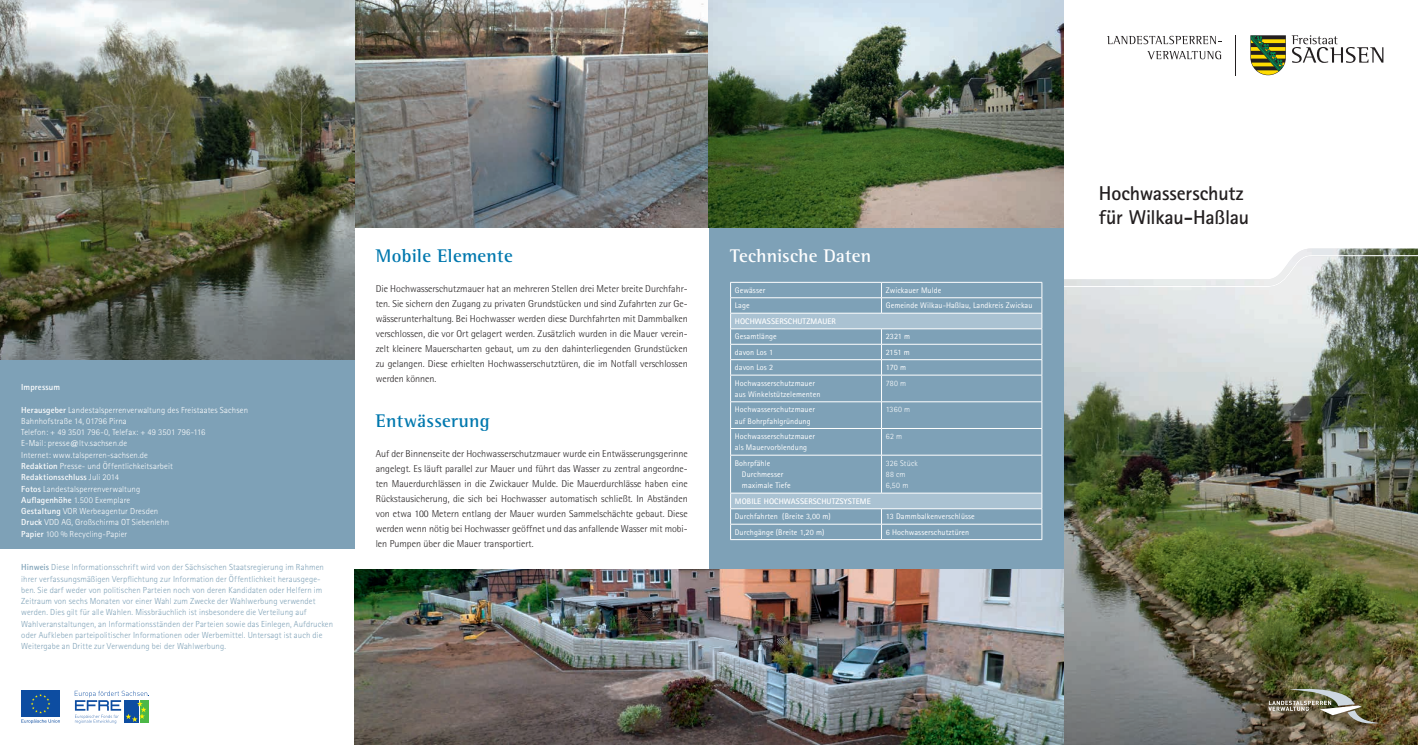
<style>
.page{position:relative;width:1418px;height:745px;background:#fff}
.page>*{position:absolute;margin:0;border:0;box-sizing:border-box;transform-origin:0 0}
.t1{font:700 20px/24px "Rotis Sans Serif";letter-spacing:-.01em;color:#231f20}
.t2{font:700 18.75px "Rotis Semi Serif";letter-spacing:.015em;color:#0078ae}
.t3{font:700 18.75px "Rotis Semi Serif";letter-spacing:.01em;color:#fff}
.t4{font:300 10px/15px "Rotis Semi Sans";color:#231f20;text-align:justify}
.t5{font:300 8.75px/11.2px "Rotis Sans Serif";letter-spacing:.01em;color:#7ea1b7}
.t6{font:300 8.75px/11.2px "Rotis Sans Serif";letter-spacing:.015em;color:#fff}
.t7{font:700 8.75px "Rotis Sans Serif";letter-spacing:.015em;color:#fff}
.t8{font:8.12px/11.2px "Rotis Sans Serif";letter-spacing:.01em;color:#fff}
.t9{font:700 8.12px "Rotis Sans Serif";letter-spacing:.01em;color:#fff}
.t10{font:300 8.12px/11.2px "Rotis Sans Serif";letter-spacing:.03em;color:#fff}
.s1{font-weight:700}
</style>
<div class="page">
<div style="left:0;top:0;width:354px;height:548px;background:#7ea1b7"></div>
<img style="left:1063px;top:248px;width:354px;height:496px">
<svg style="left:1291px;top:35px;width:92px;height:28px"></svg>
<svg style="left:1250px;top:35px;width:35px;height:40px"></svg>
<hr style="left:1234px;top:35px;width:1px;height:41px;background:#231f20">
<svg style="left:1107px;top:36px;width:114px;height:8px"></svg>
<svg style="left:1147px;top:51px;width:74px;height:8px"></svg>
<img style="left:1268px;top:688px;width:110px;height:35px">
<div style="left:709px;top:0;width:354px;height:744px;background:#7ea1b7"></div>
<svg style="left:731px;top:298px;width:310px;height:15px"></svg>
<svg style="left:731px;top:314px;width:310px;height:194px"></svg>
<hr style="left:730px;top:282px;width:151px;height:1px;background:#fff">
<hr style="left:881px;top:282px;width:161px;height:1px;background:#fff">
<hr style="left:730px;top:297px;width:151px;height:1px;background:#fff">
<hr style="left:881px;top:297px;width:161px;height:1px;background:#fff">
<svg style="left:881px;top:282px;width:1px;height:31px"></svg>
<hr style="left:730px;top:313px;width:151px;height:1px;background:#fff">
<hr style="left:881px;top:313px;width:161px;height:1px;background:#fff">
<hr style="left:730px;top:328px;width:151px;height:1px;background:#fff">
<hr style="left:881px;top:328px;width:161px;height:1px;background:#fff">
<hr style="left:730px;top:344px;width:151px;height:1px;background:#fff">
<hr style="left:881px;top:344px;width:161px;height:1px;background:#fff">
<hr style="left:730px;top:359px;width:151px;height:1px;background:#fff">
<hr style="left:881px;top:359px;width:161px;height:1px;background:#fff">
<hr style="left:730px;top:374px;width:151px;height:1px;background:#fff">
<hr style="left:881px;top:374px;width:161px;height:1px;background:#fff">
<hr style="left:730px;top:401px;width:151px;height:1px;background:#fff">
<hr style="left:881px;top:401px;width:161px;height:1px;background:#fff">
<hr style="left:730px;top:428px;width:151px;height:1px;background:#fff">
<svg style="left:730px;top:282px;width:1px;height:172px"></svg>
<hr style="left:881px;top:428px;width:161px;height:1px;background:#fff">
<svg style="left:881px;top:329px;width:1px;height:125px"></svg>
<svg style="left:1041px;top:282px;width:1px;height:172px"></svg>
<hr style="left:730px;top:454px;width:151px;height:1px;background:#fff">
<hr style="left:730px;top:455px;width:1px;height:37px;background:#fff">
<hr style="left:881px;top:454px;width:161px;height:1px;background:#fff">
<hr style="left:881px;top:455px;width:1px;height:37px;background:#fff">
<hr style="left:1041px;top:455px;width:1px;height:37px;background:#fff">
<hr style="left:730px;top:492px;width:151px;height:1px;background:#fff">
<hr style="left:881px;top:492px;width:161px;height:1px;background:#fff">
<hr style="left:730px;top:508px;width:151px;height:1px;background:#fff">
<hr style="left:881px;top:508px;width:161px;height:1px;background:#fff">
<hr style="left:730px;top:523px;width:151px;height:1px;background:#fff">
<svg style="left:730px;top:493px;width:1px;height:46px"></svg>
<hr style="left:881px;top:523px;width:161px;height:1px;background:#fff">
<svg style="left:881px;top:508px;width:1px;height:31px"></svg>
<svg style="left:1041px;top:493px;width:1px;height:46px"></svg>
<hr style="left:730px;top:539px;width:151px;height:1px;background:#fff">
<hr style="left:881px;top:539px;width:161px;height:1px;background:#fff">
<svg style="left:75px;top:690px;width:74px;height:33px"></svg>
<div style="left:21px;top:690px;width:39px;height:26px;background:#0d4da1"></div>
<svg style="left:31px;top:694px;width:19px;height:19px"></svg>
<svg style="left:21px;top:719px;width:39px;height:4px"></svg>
<img style="left:354px;top:569px;width:709px;height:175px">
<img style="left:354px;top:0;width:709px;height:227px">
<img style="left:0;top:0;width:354px;height:359px">
<p class="t7" style="left:21px;top:381px;width:40px">Impressum</p>
<p class="t6" style="left:21px;top:404px;width:228px"><span class="s1">Herausgeber</span> Landestalsperrenverwaltung des Freistaates Sachsen Bahnhofstraße 14, 01796 Pirna<br>Telefon: + 49 3501 796-0, Telefax: + 49 3501 796-116<br>E-Mail: presse@ltv.sachsen.de<br>Internet: www.talsperren-sachsen.de<br><span class="s1">Redaktion</span> Presse- und Öffentlichkeitsarbeit<br><span class="s1">Redaktionsschluss</span> Juli 2014<br><span class="s1">Fotos</span> Landestalsperrenverwaltung<br><span class="s1">Auflagenhöhe</span> 1.500 Exemplare<br><span class="s1">Gestaltung</span> VOR Werbeagentur Dresden<br><span class="s1">Druck</span> VDD AG, Großschirma OT Siebenlehn<br><span class="s1">Papier</span> 100 % Recycling-Papier</p>
<p class="t5" style="left:21px;top:561px;width:313px"><span class="s1">Hinweis</span> Diese Informationsschrift wird von der Sächsischen Staatsregierung im Rahmen ihrer verfassungsmäßigen Verpflichtung zur Information der Öffentlichkeit herausgege&shy;ben. Sie darf weder von politischen Parteien noch von deren Kandidaten oder Helfern im Zeitraum von sechs Monaten vor einer Wahl zum Zwecke der Wahlwerbung verwendet werden. Dies gilt für alle Wahlen. Missbräuchlich ist insbesondere die Verteilung auf Wahlveranstaltungen, an Informationsständen der Parteien sowie das Einlegen, Aufdrucken oder Aufkleben parteipolitischer Informationen oder Werbemittel. Untersagt ist auch die Weitergabe an Dritte zur Verwendung bei der Wahlwerbung.</p>
<h2 class="t2" style="left:376px;top:244px;width:139px">Mobile Elemente</h2>
<p class="t4" style="left:376px;top:280px;width:313px">Die Hochwasserschutzmauer hat an mehreren Stellen drei Meter breite Durchfahr&shy;ten. Sie sichern den Zugang zu privaten Grundstücken und sind Zufahrten zur Ge&shy;wässerunterhaltung. Bei Hochwasser werden diese Durchfahrten mit Dammbalken verschlossen, die vor Ort gelagert werden. Zusätzlich wurden in die Mauer verein&shy;zelt kleinere Mauerscharten gebaut, um zu den dahinterliegenden Grundstücken zu gelangen. Diese erhielten Hochwasserschutztüren, die im Notfall verschlossen werden können.</p>
<h2 class="t2" style="left:376px;top:409px;width:116px">Entwässerung</h2>
<p class="t4" style="left:376px;top:445px;width:313px">Auf der Binnenseite der Hochwasserschutzmauer wurde ein Entwässerungsgerinne angelegt. Es läuft parallel zur Mauer und führt das Wasser zu zentral angeordne&shy;ten Mauerdurchlässen in die Zwickauer Mulde. Die Mauerdurchlässe haben eine Rückstausicherung, die sich bei Hochwasser automatisch schließt. In Abständen von etwa 100 Metern entlang der Mauer wurden Sammelschächte gebaut. Diese werden wenn nötig bei Hochwasser geöffnet und das anfallende Wasser mit mobi&shy;len Pumpen über die Mauer transportiert.</p>
<h2 class="t3" style="left:730px;top:244px;width:142px">Technische Daten</h2>
<p class="t8" style="left:734px;top:284px;width:32px">Gewässer</p>
<p class="t8" style="left:885px;top:284px;width:57px">Zwickauer Mulde</p>
<p class="t8" style="left:734px;top:299px;width:16px">Lage</p>
<p class="t8" style="left:885px;top:299px;width:148px">Gemeinde Wilkau-Haßlau, Landkreis Zwickau</p>
<p class="t9" style="left:734px;top:316px;width:103px">HOCHWASSERSCHUTZMAUER</p>
<p class="t8" style="left:734px;top:330px;width:44px">Gesamtlänge</p>
<p class="t8" style="left:885px;top:330px;width:26px">2321 m</p>
<p class="t8" style="left:734px;top:346px;width:40px">davon Los 1</p>
<p class="t8" style="left:885px;top:346px;width:26px">2151 m</p>
<p class="t8" style="left:734px;top:361px;width:40px">davon Los 2</p>
<p class="t8" style="left:885px;top:361px;width:22px">170 m</p>
<p class="t8" style="left:734px;top:377px;width:87px">Hochwasserschutzmauer aus Winkelstützelementen</p>
<p class="t10" style="left:885px;top:377px;width:22px">780 m</p>
<p class="t8" style="left:734px;top:403px;width:82px">Hochwasserschutzmauer auf Bohrpfahlgründung</p>
<p class="t10" style="left:885px;top:403px;width:26px">1360 m</p>
<p class="t8" style="left:734px;top:430px;width:82px">Hochwasserschutzmauer als Mauervorblendung</p>
<p class="t10" style="left:885px;top:430px;width:18px">62 m</p>
<p class="t8" style="left:742px;top:457px;width:50px;text-indent:-7px">Bohrpfähle<br>Durchmesser maximale Tiefe</p>
<p class="t10" style="left:885px;top:457px;width:34px">326 Stück<br>88 cm<br>6,50 m</p>
<p class="t9" style="left:734px;top:495px;width:137px">MOBILE HOCHWASSERSCHUTZSYSTEME</p>
<p class="t8" style="left:734px;top:510px;width:98px">Durchfahrten (Breite 3,00 m)</p>
<p class="t8" style="left:885px;top:510px;width:91px">13 Dammbalkenverschlüsse</p>
<p class="t8" style="left:734px;top:526px;width:91px">Durchgänge (Breite 1,20 m)</p>
<p class="t8" style="left:885px;top:526px;width:85px">6 Hochwasserschutztüren</p>
<h1 class="t1" style="left:1098px;top:181px;width:152px">Hochwasserschutz für Wilkau-Haßlau</h1>
</div>
